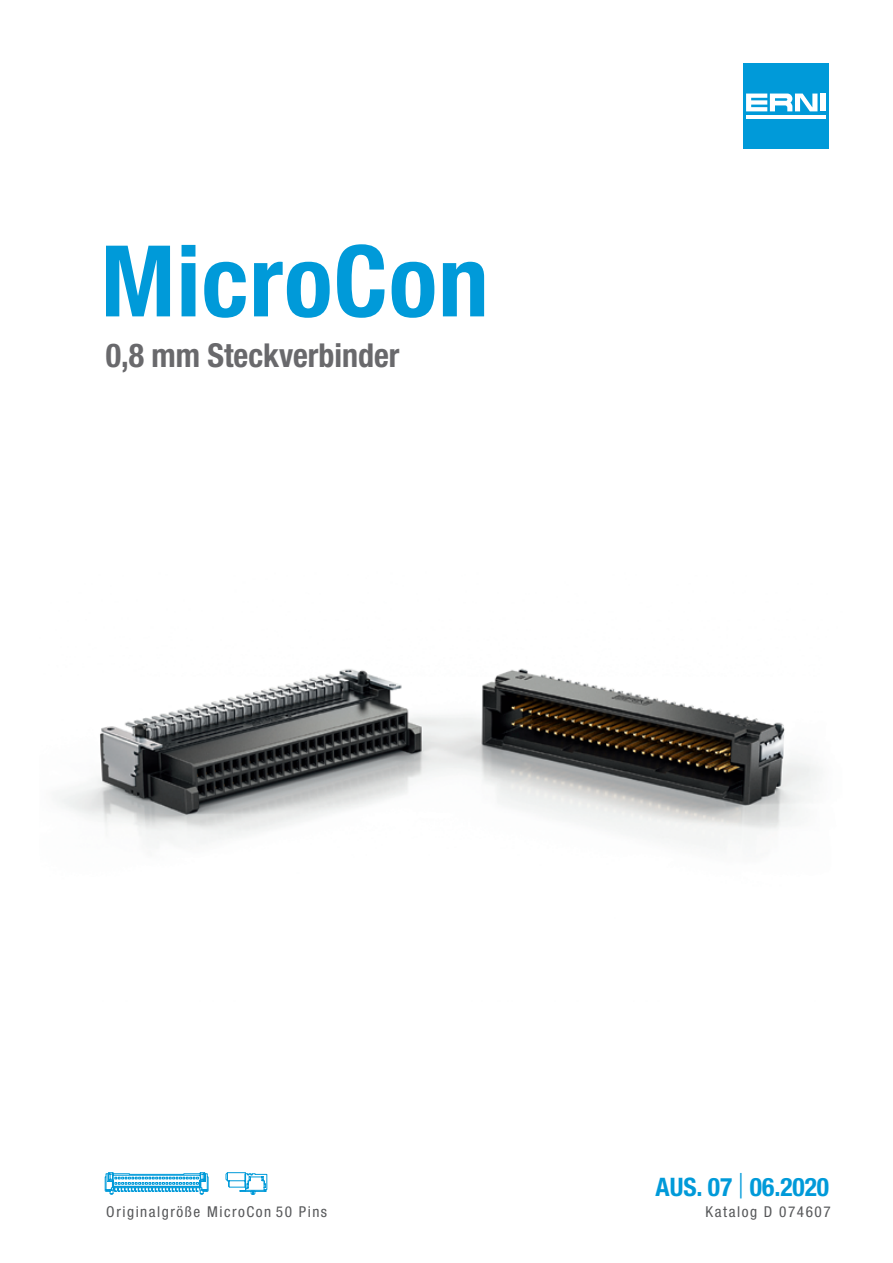
<style>
.page{position:relative;width:893px;height:1263px;background:#fff}
.page>*{position:absolute;margin:0;border:0;box-sizing:border-box;transform-origin:0 0}
.t1{font:700 condensed 99px "Helvetica Neue LT Pro";letter-spacing:.01em;color:#009ad9}
.t2{font:700 condensed 33px "Helvetica Neue LT Pro";color:#69696c}
.t3{font:700 condensed 25.5px "Helvetica Neue LT Pro";color:#009ad9}
.t4{font:condensed 15px "Helvetica Neue LT Pro";letter-spacing:.1em;color:#57585a}
.s1{font-weight:300;font-stretch:normal}
</style>
<div class="page">
<img style="left:59px;top:63px;width:770px;height:1132px">
<svg style="left:105px;top:1172px;width:162px;height:22px"></svg>
<div style="left:743px;top:64px;width:85px;height:85px;background:#009ad9"></div>
<hr style="left:746px;top:115px;width:79px;height:4px;background:#fff">
<div style="left:820px;top:94px;width:5px;height:17px;background:#fff"></div>
<svg style="left:746px;top:94px;width:71px;height:17px"></svg>
<h1 class="t1" style="left:101px;top:221px;width:390px">MicroCon</h1>
<h2 class="t2" style="left:106px;top:336px;width:295px">0,8 mm Steckverbinder</h2>
<h3 class="t3" style="left:656px;top:1172px;width:175px">AUS. 07 <span class="s1">|</span> 06.2020</h3>
<p class="t4" style="left:106px;top:1203px;width:222px">Originalgröße MicroCon 50 Pins</p>
<p class="t4" style="left:706px;top:1203px;width:127px">Katalog D 074607</p>
</div>
